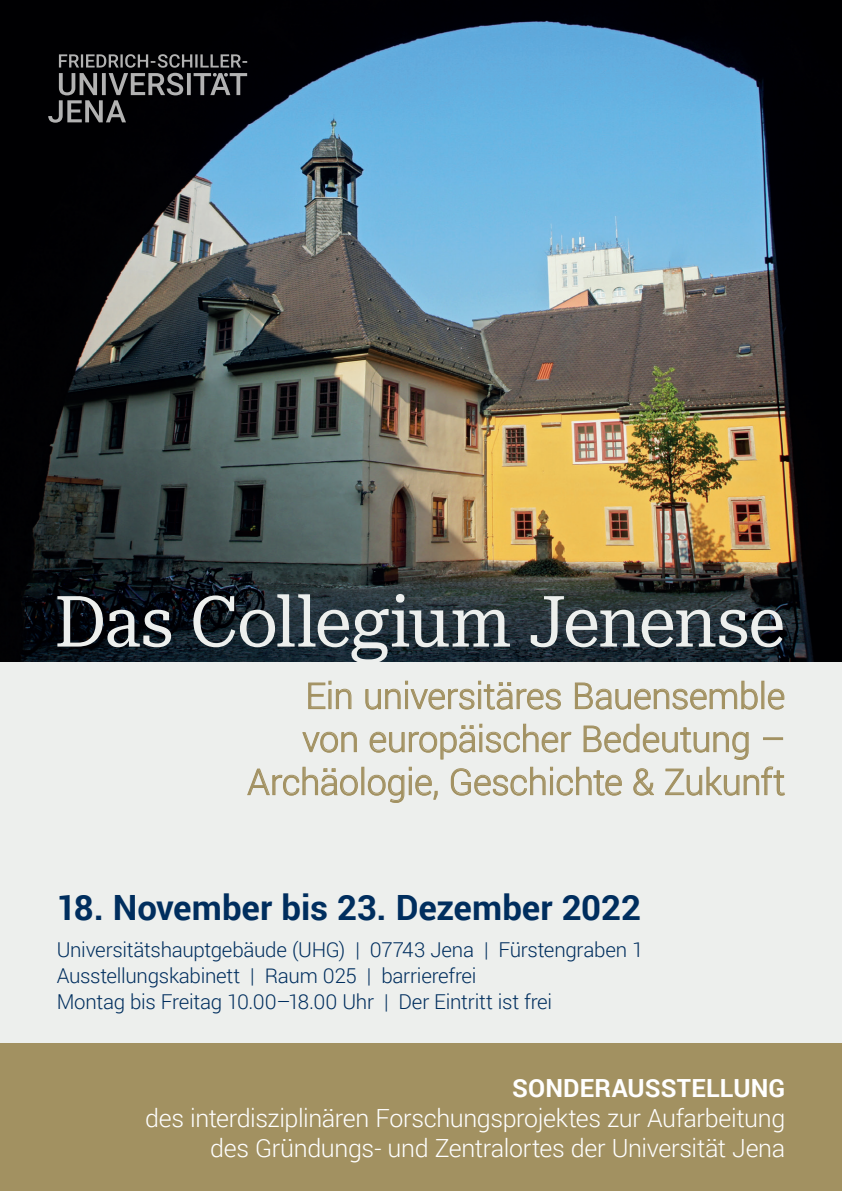
<style>
.page{position:relative;width:842px;height:1191px;background:#fff}
.page>*{position:absolute;margin:0;border:0;box-sizing:border-box;transform-origin:0 0}
.t1{font:semi-condensed 71px "Roboto Serif 28 pt";letter-spacing:-.025em;color:#edefed}
.t2{font:300 36px "Roboto";letter-spacing:-.01em;color:#a29161}
.t3{font:700 34.8px "Roboto";color:#002e5e}
.t4{font:300 25px "Roboto";letter-spacing:-.015em;color:#fff}
.t5{font:700 25px "Roboto";letter-spacing:.005em;color:#fff}
.t6{font:300 20.5px "Roboto";letter-spacing:-.015em;color:#002e5e}
</style>
<div class="page">
<div style="left:0;top:607px;width:842px;height:584px;background:#edefed"></div>
<div style="left:0;top:1043px;width:842px;height:148px;background:#a29161"></div>
<img style="left:0;top:0;width:842px;height:661px">
<svg style="left:308px;top:681px;width:43px;height:28px"></svg>
<svg style="left:366px;top:681px;width:195px;height:28px"></svg>
<svg style="left:575px;top:681px;width:182px;height:28px"></svg>
<svg style="left:768px;top:689px;width:16px;height:20px"></svg>
<svg style="left:303px;top:732px;width:54px;height:20px"></svg>
<svg style="left:370px;top:724px;width:201px;height:35px"></svg>
<svg style="left:584px;top:724px;width:164px;height:35px"></svg>
<div style="left:763px;top:737px;width:20px;height:2px;border:1px solid #a29161"></div>
<svg style="left:248px;top:767px;width:110px;height:28px"></svg>
<div style="left:362px;top:767px;width:2px;height:27px;border:1px solid #a29161"></div>
<svg style="left:368px;top:767px;width:69px;height:35px"></svg>
<svg style="left:451px;top:767px;width:171px;height:28px"></svg>
<svg style="left:634px;top:768px;width:20px;height:27px"></svg>
<svg style="left:665px;top:766px;width:119px;height:29px"></svg>
<svg style="left:48px;top:54px;width:199px;height:69px;background:#2c2c2e"></svg>
<p class="t1" style="left:55px;top:565px;width:732px">Das Collegium Jenense</p>
<p class="t2" style="left:305px;top:671px;width:481px">Ein universitäres Bauensemble</p>
<p class="t2" style="left:302px;top:714px;width:485px">von europäischer Bedeutung –</p>
<p class="t2" style="left:247px;top:757px;width:539px">Archäologie, Geschichte &amp; Zukunft</p>
<p class="t3" style="left:57px;top:883px;width:586px">18. November bis 23. Dezember 2022</p>
<p class="t6" style="left:57px;top:935px;width:588px">Universitätshauptgebäude (UHG) | 07743 Jena | Fürstengraben 1</p>
<p class="t6" style="left:57px;top:961px;width:421px">Ausstellungskabinett | Raum 025 | barrierefrei</p>
<p class="t6" style="left:57px;top:987px;width:497px">Montag bis Freitag 10.00–18.00 Uhr | Der Eintritt ist frei</p>
<p class="t5" style="left:512px;top:1070px;width:274px">SONDERAUSSTELLUNG</p>
<p class="t4" style="left:145px;top:1100px;width:641px">des interdisziplinären Forschungsprojektes zur Aufarbeitung</p>
<p class="t4" style="left:210px;top:1130px;width:576px">des Gründungs- und Zentralortes der Universität Jena</p>
</div>
